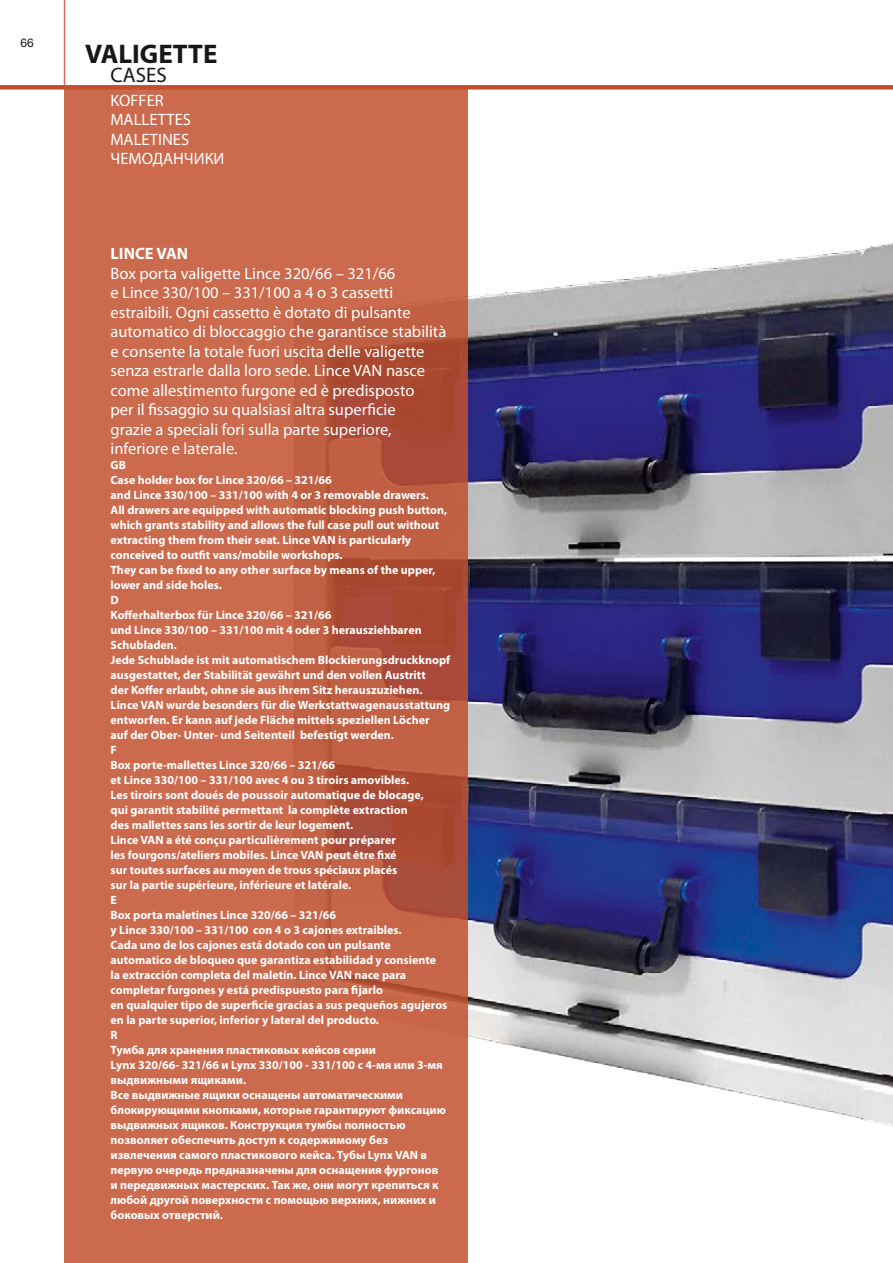
<style>
.page{position:relative;width:893px;height:1263px;background:#fff}
.page>*{position:absolute;margin:0;border:0;box-sizing:border-box;transform-origin:0 0}
.t1{font:700 27px "Myriad Pro";color:#171715}
.t2{font:21px "Myriad Pro";color:#171715}
.t3{font:16.5px/19.5px "Myriad Pro";color:#fff}
.t4{font:700 16.5px "Myriad Pro";color:#fff}
.t5{font:700 12px/15px "Myriad Pro";color:#fff}
.t6{font:12px "Helvetica Neue LT Std";color:#171715}
</style>
<div class="page">
<hr style="left:64px;top:0;width:1px;height:85px;background:#dc6a60">
<img style="left:468px;top:243px;width:425px;height:883px">
<svg style="left:64px;top:90px;width:404px;height:1173px;background:#c56549"></svg>
<div style="left:0;top:85px;width:893px;height:5px;background:#c2502e"></div>
<p class="t6" style="left:21px;top:35px;width:15px">66</p>
<h1 class="t1" style="left:85px;top:39px;width:134px">VALIGETTE</h1>
<h2 class="t2" style="left:111px;top:64px;width:58px">CASES</h2>
<h3 class="t3" style="left:111px;top:91px;width:115px">KOFFER<br>MALLETTES<br>MALETINES<br>ЧЕМОДАНЧИКИ</h3>
<h3 class="t4" style="left:111px;top:244px;width:79px">LINCE VAN</h3>
<p class="t3" style="left:111px;top:264px;width:337px">Box porta valigette Lince 320/66 – 321/66<br>e Lince 330/100 – 331/100 a 4 o 3 cassetti estraibili. Ogni cassetto è dotato di pulsante automatico di bloccaggio che garantisce stabilità e consente la totale fuori uscita delle valigette senza estrarle dalla loro sede. Lince VAN nasce come allestimento furgone ed è predisposto<br>per il fissaggio su qualsiasi altra superficie<br>grazie a speciali fori sulla parte superiore, inferiore e laterale.</p>
<p class="t5" style="left:111px;top:458px;width:341px">GB<br>Case holder box for Lince 320/66 – 321/66<br>and Lince 330/100 – 331/100 with 4 or 3 removable drawers.<br>All drawers are equipped with automatic blocking push button, which grants stability and allows the full case pull out without extracting them from their seat. Lince VAN is particularly conceived to outfit vans/mobile workshops.<br>They can be fixed to any other surface by means of the upper, lower and side holes.<br>D<br>Kofferhalterbox für Lince 320/66 – 321/66<br>und Lince 330/100 – 331/100 mit 4 oder 3 herausziehbaren Schubladen.<br>Jede Schublade ist mit automatischem Blockierungsdruckknopf ausgestattet, der Stabilität gewährt und den vollen Austritt<br>der Koffer erlaubt, ohne sie aus ihrem Sitz herauszuziehen.<br>Lince VAN wurde besonders für die Werkstattwagenausstattung entworfen. Er kann auf jede Fläche mittels speziellen Löcher<br>auf der Ober- Unter- und Seitenteil befestigt werden.<br>F<br>Box porte-mallettes Lince 320/66 – 321/66<br>et Lince 330/100 – 331/100 avec 4 ou 3 tiroirs amovibles.<br>Les tiroirs sont doués de poussoir automatique de blocage,<br>qui garantit stabilité permettant la complète extraction<br>des mallettes sans les sortir de leur logement.<br>Lince VAN a été conçu particulièrement pour préparer<br>les fourgons/ateliers mobiles. Lince VAN peut être fixé<br>sur toutes surfaces au moyen de trous spéciaux placés<br>sur la partie supérieure, inférieure et latérale.<br>E<br>Box porta maletines Lince 320/66 – 321/66<br>y Lince 330/100 – 331/100 con 4 o 3 cajones extraibles.<br>Cada uno de los cajones está dotado con un pulsante automatico de bloqueo que garantiza estabilidad y consiente<br>la extracción completa del maletín. Lince VAN nace para completar furgones y está predispuesto para fijarlo<br>en qualquier tipo de superficie gracias a sus pequeños agujeros en la parte superior, inferior y lateral del producto.<br>R<br>Тумба для хранения пластиковых кейсов серии<br>Lynx 320/66- 321/66 и Lynx 330/100 - 331/100 с 4-мя или 3-мя выдвижными ящиками.<br>Все выдвижные ящики оснащены автоматическими блокирующими кнопками, которые гарантируют фиксацию выдвижных ящиков. Конструкция тумбы полностью позволяет обеспечить доступ к содержимому без извлечения самого пластикового кейса. Тубы Lynx VAN в первую очередь предназначены для оснащения фургонов<br>и передвижных мастерских. Так же, они могут крепиться к любой другой поверхности с помощью верхних, нижних и боковых отверстий.</p>
</div>
